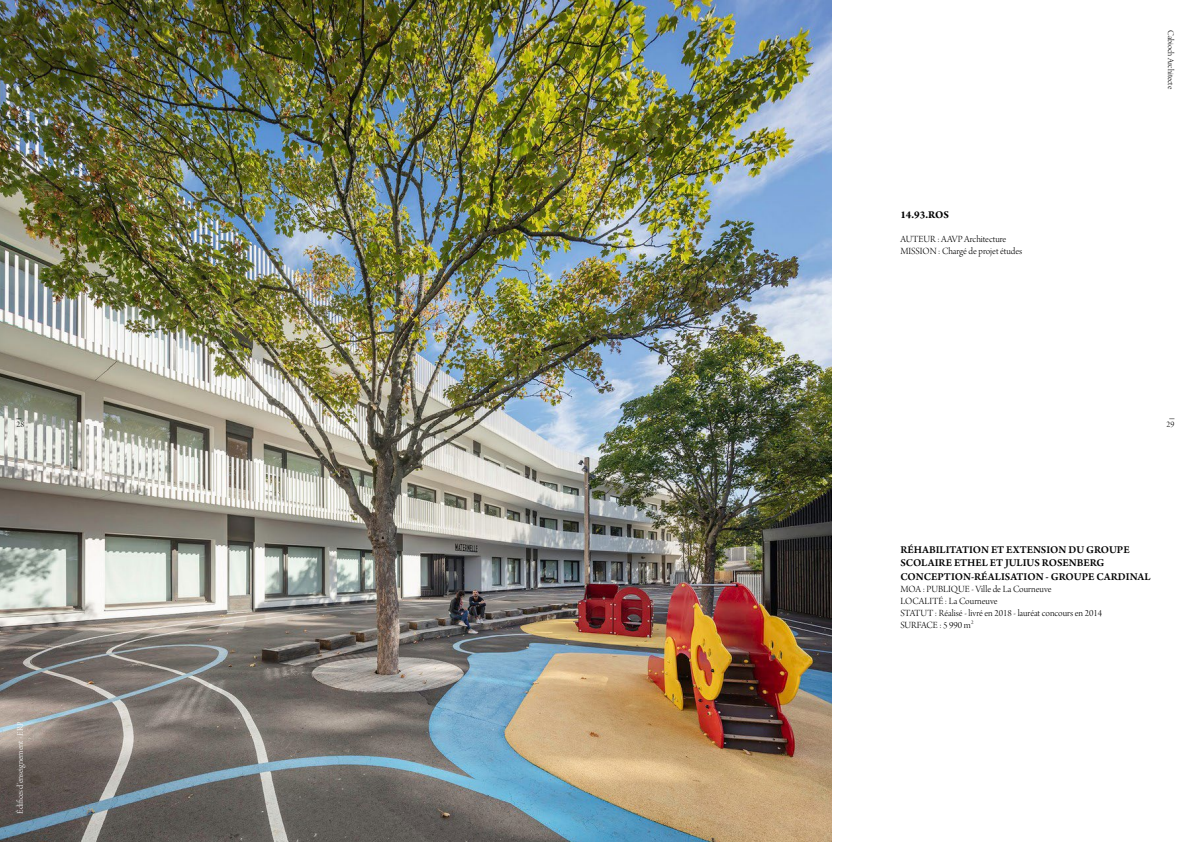
<style>
.page{position:relative;width:1191px;height:842px;background:#fff}
.page>*{position:absolute;margin:0;border:0;box-sizing:border-box;transform-origin:0 0}
.t1{font:600 11px/13.2px "Arno Pro";color:#000}
.t2{font:700 11px "Arno Pro";color:#000}
.t3{font:10px/12px "Arno Pro Light Display";color:#000}
.t4{font:9px "Arno Pro Light Display";color:#fff}
.t5{font:9px "Arno Pro Light Display";color:#000}
.t6{font:9px "Arno Pro";color:#000}
</style>
<div class="page">
<img style="left:0;top:0;width:831px;height:842px">
<p class="t6" style="left:17px;top:409px;width:6px">_</p>
<p class="t5" style="left:17px;top:420px;width:9px">28</p>
<p class="t4" style="left:15px;top:814px;width:94px;rotate:-90deg">Édifices d’enseignement - ERP</p>
<p class="t2" style="left:900px;top:208px;width:50px">14.93.ROS</p>
<p class="t3" style="left:900px;top:233px;width:124px">AUTEUR : AAVP Architecture<br>MISSION : Chargé de projet études</p>
<p class="t5" style="left:1175px;top:30px;width:60px;rotate:90deg">Cabioch Architecte</p>
<p class="t6" style="left:1169px;top:409px;width:6px">_</p>
<p class="t5" style="left:1166px;top:420px;width:9px">29</p>
<p class="t1" style="left:900px;top:544px;width:252px">RÉHABILITATION ET EXTENSION DU GROUPE<br>SCOLAIRE ETHEL ET JULIUS ROSENBERG<br>CONCEPTION-RÉALISATION - GROUPE CARDINAL</p>
<p class="t3" style="left:900px;top:583px;width:203px">MOA : PUBLIQUE - Ville de La Courneuve<br>LOCALITÉ : La Courneuve<br>STATUT : Réalisé - livré en 2018 - lauréat concours en 2014<br>SURFACE : 5 990 m<sup>2</sup></p>
</div>
